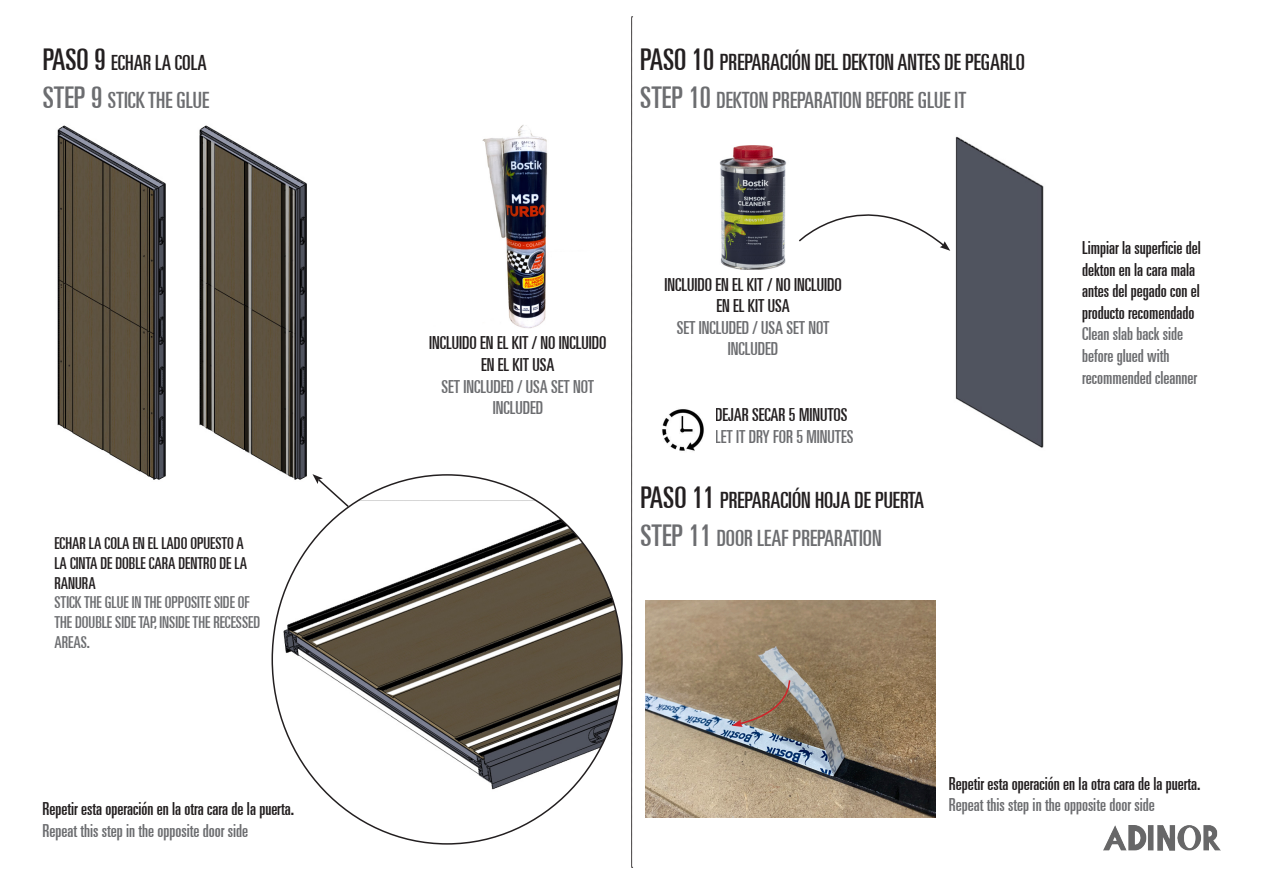
<style>
.page{position:relative;width:1263px;height:893px;background:#fff}
.page>*{position:absolute;margin:0;border:0;box-sizing:border-box;transform-origin:0 0}
.t1{font:ultra-condensed 22.5px "Univers LT";color:#6c6d70}
.t2{font:ultra-condensed 22.5px "Univers LT";color:#231f20}
.t3{font:ultra-condensed 21px "Univers LT";color:#231f20}
.t4{font:ultra-condensed 18px/21.6px "Univers LT";color:#231f20;text-align:center}
.t5{font:ultra-condensed 18px/21.6px "Univers LT";color:#6c6d70;text-align:center}
.t6{font:ultra-condensed 16.5px/19.8px "Univers LT";color:#6c6d70}
.t7{font:ultra-condensed 16.5px/19.8px "Univers LT";color:#231f20}
.s1{font-size:30px}
</style>
<div class="page">
<svg style="left:631px;top:17px;width:2px;height:851px;background:#a19f9f"></svg>
<img style="left:57px;top:125px;width:250px;height:355px">
<img style="left:274px;top:489px;width:348px;height:321px">
<img style="left:482px;top:125px;width:66px;height:203px">
<svg style="left:312px;top:474px;width:38px;height:35px"></svg>
<img style="left:645px;top:600px;width:290px;height:218px">
<svg style="left:732px;top:679px;width:59px;height:48px;background:#90755a"></svg>
<img style="left:1103px;top:825px;width:117px;height:25px">
<img style="left:719px;top:146px;width:68px;height:123px">
<img style="left:950px;top:136px;width:94px;height:312px">
<svg style="left:799px;top:214px;width:151px;height:37px"></svg>
<img style="left:662px;top:409px;width:42px;height:42px">
<p class="t3" style="left:43px;top:51px;width:166px"><span class="s1">PASO 9</span> ECHAR LA COLA</p>
<p class="t1" style="left:43px;top:87px;width:168px"><span class="s1">STEP 9</span> STICK THE GLUE</p>
<p class="t7" style="left:54px;top:533px;width:194px">ECHAR LA COLA EN EL LADO OPUESTO A<br>LA CINTA DE DOBLE CARA DENTRO DE LA<br>RANURA</p>
<p class="t6" style="left:54px;top:592px;width:207px">STICK THE GLUE IN THE OPPOSITE SIDE OF<br>THE DOUBLE SIDE TAP, INSIDE THE RECESSED<br>AREAS.</p>
<p class="t4" style="left:43px;top:798px;width:253px">Repetir esta operación en la otra cara de la puerta.</p>
<p class="t5" style="left:43px;top:819px;width:207px">Repeat this step in the opposite door side</p>
<p class="t2" style="left:640px;top:49px;width:386px"><span class="s1">PASO 10</span> PREPARACIÓN DEL DEKTON ANTES DE PEGARLO</p>
<p class="t1" style="left:640px;top:87px;width:327px"><span class="s1">STEP 10</span> DEKTON PREPARATION BEFORE GLUE IT</p>
<p class="t4" style="left:429px;top:332px;width:179px">INCLUIDO EN EL KIT / NO INCLUIDO<br>EN EL KIT USA</p>
<p class="t5" style="left:441px;top:375px;width:154px">SET INCLUDED / USA SET NOT<br>INCLUDED</p>
<p class="t4" style="left:664px;top:273px;width:179px">INCLUIDO EN EL KIT / NO INCLUIDO<br>EN EL KIT USA</p>
<p class="t5" style="left:677px;top:316px;width:154px">SET INCLUDED / USA SET NOT<br>INCLUDED</p>
<p class="t4" style="left:715px;top:404px;width:134px">DEJAR SECAR 5 MINUTOS</p>
<p class="t5" style="left:715px;top:426px;width:140px">LET IT DRY FOR 5 MINUTES</p>
<p class="t2" style="left:640px;top:487px;width:285px"><span class="s1">PASO 11</span> PREPARACIÓN HOJA DE PUERTA</p>
<p class="t1" style="left:640px;top:525px;width:243px"><span class="s1">STEP 11</span> DOOR LEAF PREPARATION</p>
<p class="t4" style="left:1082px;top:237px;width:120px;text-align:left">Limpiar la superficie del dekton en la cara mala antes del pegado con el producto recomendado</p>
<p class="t5" style="left:1082px;top:323px;width:117px;text-align:left">Clean slab back side before glued with recommended cleanner</p>
<p class="t4" style="left:949px;top:772px;width:253px">Repetir esta operación en la otra cara de la puerta.</p>
<p class="t5" style="left:949px;top:794px;width:207px">Repeat this step in the opposite door side</p>
</div>
